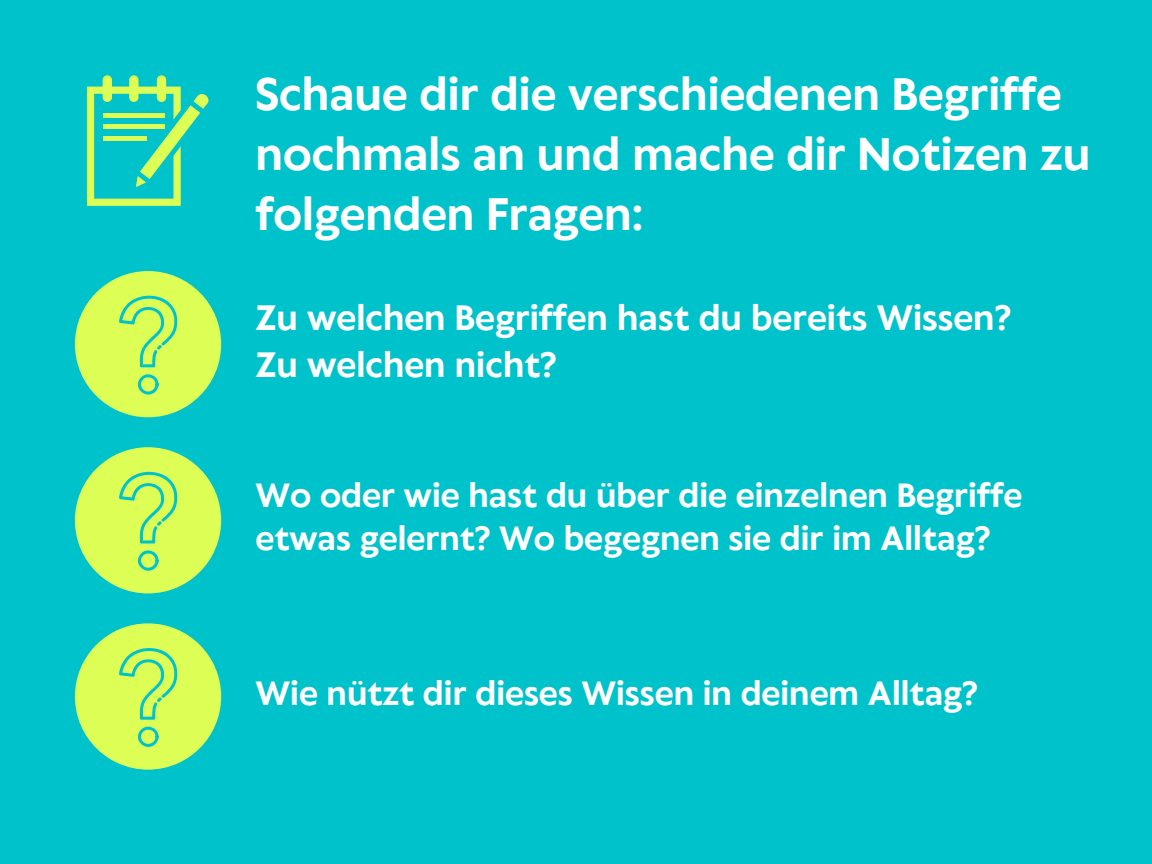
<style>
.page{position:relative;width:1152px;height:864px;background:#00c2cb}
.page>*{position:absolute;margin:0;border:0;box-sizing:border-box;transform-origin:0 0}
.t1{font:700 42.6px/59.7px "Klein Text";color:#fff}
.t2{font:700 33px "Klein Text";color:#fff}
.t3{font:700 31.5px/43.8px "Klein Text";color:#fff}
</style>
<div class="page">
<svg style="left:87px;top:75px;width:122px;height:131px"></svg>
<div style="left:75px;top:271px;width:146px;height:146px;background:#df5;border-radius:50%"></div>
<svg style="left:119px;top:295px;width:59px;height:72px"></svg>
<svg style="left:138px;top:374px;width:21px;height:21px"></svg>
<div style="left:75px;top:447px;width:146px;height:146px;background:#df5;border-radius:50%"></div>
<svg style="left:119px;top:471px;width:59px;height:73px"></svg>
<svg style="left:138px;top:550px;width:21px;height:21px"></svg>
<div style="left:75px;top:623px;width:146px;height:147px;background:#df5;border-radius:50%"></div>
<svg style="left:119px;top:648px;width:59px;height:72px"></svg>
<svg style="left:138px;top:726px;width:21px;height:21px"></svg>
<p class="t1" style="left:256px;top:68px;width:836px">Schaue dir die verschiedenen Begriffe nochmals an und mache dir Notizen zu folgenden Fragen:</p>
<p class="t2" style="left:256px;top:301px;width:757px">Zu welchen Begriffen hast du bereits Wissen?</p>
<p class="t2" style="left:256px;top:348px;width:302px">Zu welchen nicht?</p>
<p class="t3" style="left:256px;top:475px;width:768px">Wo oder wie hast du über die einzelnen Begriffe etwas gelernt? Wo begegnen sie dir im Alltag?</p>
<p class="t3" style="left:256px;top:674px;width:724px">Wie nützt dir dieses Wissen in deinem Alltag?</p>
</div>
